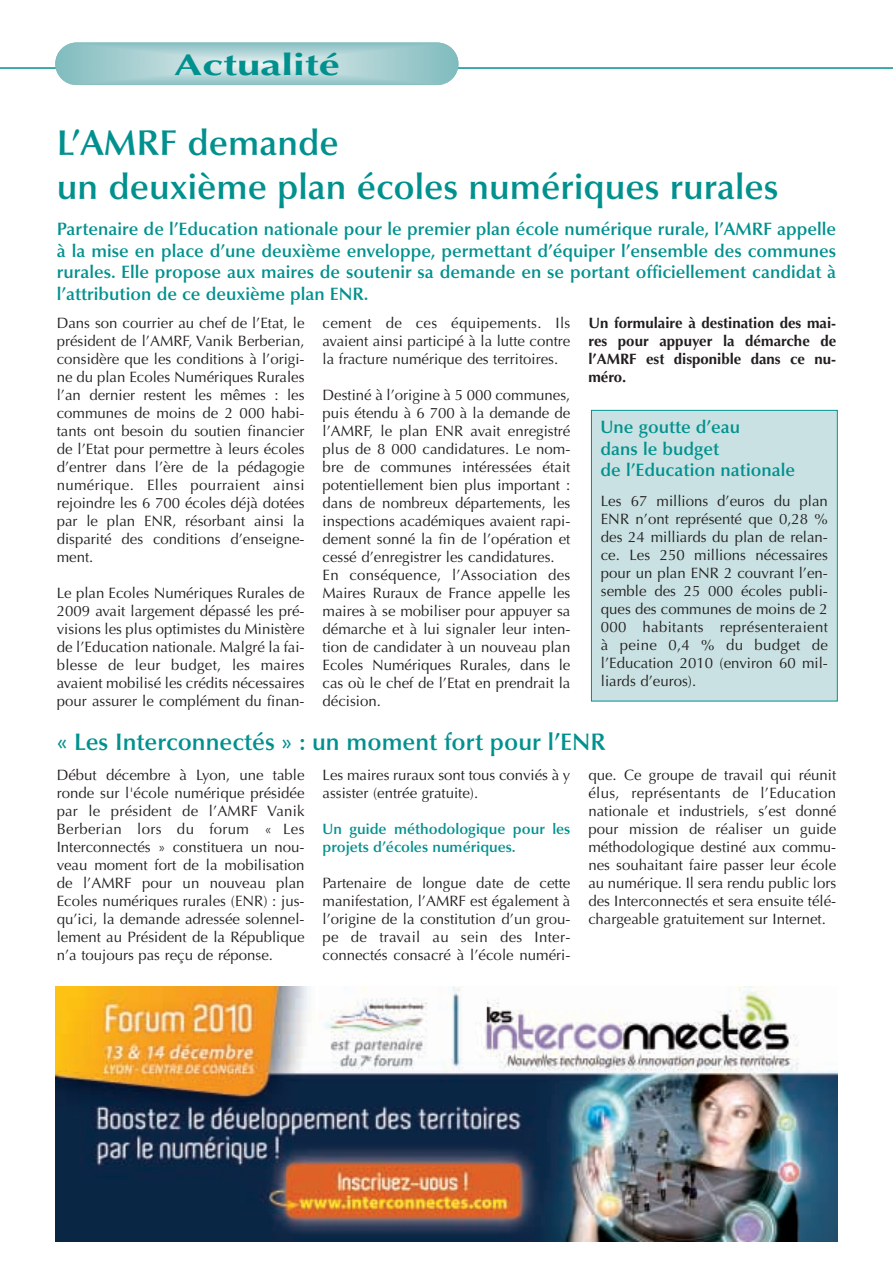
<style>
.page{position:relative;width:893px;height:1263px;background:#fff}
.page>*{position:absolute;margin:0;border:0;box-sizing:border-box;transform-origin:0 0}
.t1{font:600 36px/43.2px "Optima LT Std";color:#00918e}
.t2{font:700 30px "Optima LT Std";color:#00918e;scale:1.4 1}
.t3{font:600 24px "Optima LT Std";color:#00918e}
.t4{font:600 18px/21.6px "Optima LT Std";color:#00918e}
.t5{font:15px/18px "Optima LT Std";color:#231f20;text-align:justify}
.t6{font:700 15px/18px "Optima LT Std";color:#231f20;text-align:justify}
.t7{font:600 15px/18px "Optima LT Std";color:#00918e}
</style>
<div class="page">
<hr style="left:0;top:67px;width:893px;height:2px;background:#00918e">
<svg style="left:55px;top:43px;width:403px;height:42px;background:#a7cfd1"></svg>
<div style="left:592px;top:411px;width:245px;height:290px;background:#c9e1e2"></div>
<div style="left:591px;top:410px;width:247px;height:291px;border:1px solid #00918e"></div>
<img style="left:55px;top:986px;width:783px;height:256px">
<h2 class="t2" style="left:174px;top:53px;width:120px">Actualité</h2>
<h1 class="t1" style="left:57px;top:125px;width:723px">L’AMRF demande<br>un deuxième plan écoles numériques rurales</h1>
<p class="t4" style="left:57px;top:220px;width:781px;text-align:justify">Partenaire de l’Education nationale pour le premier plan école numérique rurale, l’AMRF appelle à la mise en place d’une deuxième enveloppe, permettant d’équiper l’ensemble des communes rurales. Elle propose aux maires de soutenir sa demande en se portant officiellement candidat à l’attribution de ce deuxième plan ENR.</p>
<p class="t5" style="left:57px;top:316px;width:249px">Dans son courrier au chef de l’Etat, le président de l’AMRF, Vanik Berberian, considère que les conditions à l’origi&shy;ne du plan Ecoles Numériques Rurales l’an dernier restent les mêmes : les communes de moins de 2 000 habi&shy;tants ont besoin du soutien financier de l’Etat pour permettre à leurs écoles d’entrer dans l’ère de la pédagogie numérique. Elles pourraient ainsi rejoindre les 6 700 écoles déjà dotées par le plan ENR, résorbant ainsi la disparité des conditions d’enseigne&shy;ment.</p>
<p class="t5" style="left:57px;top:586px;width:249px">Le plan Ecoles Numériques Rurales de 2009 avait largement dépassé les pré&shy;visions les plus optimistes du Ministère de l’Education nationale. Malgré la fai&shy;blesse de leur budget, les maires avaient mobilisé les crédits nécessaires pour assurer le complément du finan-</p>
<p class="t5" style="left:323px;top:316px;width:249px">cement de ces équipements. Ils avaient ainsi participé à la lutte contre la fracture numérique des territoires.</p>
<p class="t5" style="left:323px;top:388px;width:249px;text-align:left">Destiné à l’origine à 5 000 communes, puis étendu à 6 700 à la demande de l’AMRF, le plan ENR avait enregistré plus de 8 000 candidatures. Le nom&shy;bre de communes intéressées était potentiellement bien plus important : dans de nombreux départements, les inspections académiques avaient rapi&shy;dement sonné la fin de l’opération et cessé d’enregistrer les candidatures.<br>En conséquence, l’Association des Maires Ruraux de France appelle les maires à se mobiliser pour appuyer sa démarche et à lui signaler leur inten&shy;tion de candidater à un nouveau plan Ecoles Numériques Rurales, dans le cas où le chef de l’Etat en prendrait la décision.</p>
<p class="t6" style="left:588px;top:316px;width:249px">Un formulaire à destination des mai&shy;res pour appuyer la démarche de l’AMRF est disponible dans ce nu&shy;méro.</p>
<p class="t4" style="left:601px;top:418px;width:196px">Une goutte d’eau<br>dans le budget<br>de l’Education nationale</p>
<p class="t5" style="left:601px;top:493px;width:229px">Les 67 millions d’euros du plan ENR n’ont représenté que 0,28 % des 24 milliards du plan de relan&shy;ce. Les 250 millions nécessaires pour un plan ENR 2 couvrant l’en&shy;semble des 25 000 écoles publi&shy;ques des communes de moins de 2<br>000 habitants représenteraient à peine 0,4 % du budget de l’Education 2010 (environ 60 mil&shy;liards d’euros).</p>
<h3 class="t3" style="left:57px;top:732px;width:550px">« Les Interconnectés » : un moment fort pour l’ENR</h3>
<p class="t5" style="left:57px;top:767px;width:249px">Début décembre à Lyon, une table ronde sur l'école numérique présidée par le président de l’AMRF Vanik Berberian lors du forum « Les Interconnectés » constituera un nou&shy;veau moment fort de la mobilisation de l’AMRF pour un nouveau plan Ecoles numériques rurales (ENR) : jus&shy;qu’ici, la demande adressée solennel&shy;lement au Président de la République n’a toujours pas reçu de réponse.</p>
<p class="t5" style="left:323px;top:767px;width:249px">Les maires ruraux sont tous conviés à y assister (entrée gratuite).</p>
<p class="t5" style="left:588px;top:767px;width:249px">que. Ce groupe de travail qui réunit élus, représentants de l’Education nationale et industriels, s’est donné pour mission de réaliser un guide méthodologique destiné aux commu&shy;nes souhaitant faire passer leur école au numérique. Il sera rendu public lors des Interconnectés et sera ensuite télé&shy;chargeable gratuitement sur Internet.</p>
<p class="t7" style="left:323px;top:821px;width:249px">Un guide méthodologique pour les projets d’écoles numériques.</p>
<p class="t5" style="left:323px;top:875px;width:249px">Partenaire de longue date de cette manifestation, l’AMRF est également à l’origine de la constitution d’un grou&shy;pe de travail au sein des Inter&shy;connectés consacré à l’école numéri-</p>
</div>
